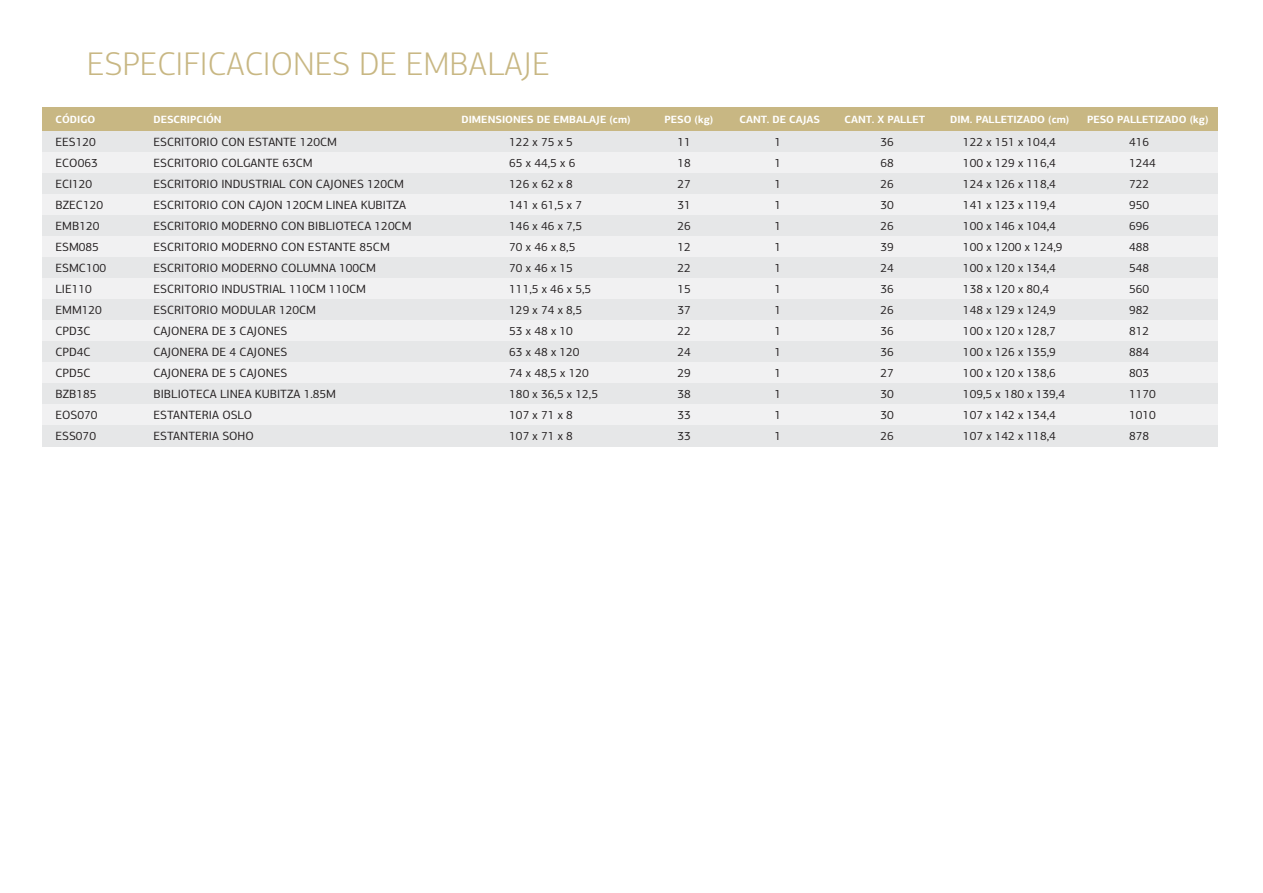
<style>
.page{position:relative;width:1263px;height:893px;background:#fff}
.page>*{position:absolute;margin:0;border:0;box-sizing:border-box;transform-origin:0 0}
.t1{font:300 33px "PF Centro Sans Pro";color:#c8b783}
.t2{font:12px/21px "PF Centro Sans Pro";color:#231f20}
.t3{font:700 10.5px "PF Centro Sans Pro";color:#fff}
</style>
<div class="page">
<div style="left:43px;top:131px;width:1175px;height:21px;background:#e6e7e8"></div>
<div style="left:43px;top:108px;width:1175px;height:23px;background:#c8b783"></div>
<div style="left:43px;top:152px;width:1175px;height:21px;background:#f1f1f2"></div>
<div style="left:43px;top:173px;width:1175px;height:21px;background:#e6e7e8"></div>
<div style="left:43px;top:194px;width:1175px;height:21px;background:#f1f1f2"></div>
<div style="left:43px;top:215px;width:1175px;height:21px;background:#e6e7e8"></div>
<div style="left:43px;top:236px;width:1175px;height:21px;background:#f1f1f2"></div>
<div style="left:43px;top:257px;width:1175px;height:21px;background:#e6e7e8"></div>
<div style="left:43px;top:278px;width:1175px;height:21px;background:#f1f1f2"></div>
<div style="left:43px;top:299px;width:1175px;height:21px;background:#e6e7e8"></div>
<div style="left:43px;top:320px;width:1175px;height:21px;background:#f1f1f2"></div>
<div style="left:43px;top:341px;width:1175px;height:21px;background:#e6e7e8"></div>
<div style="left:43px;top:362px;width:1175px;height:21px;background:#f1f1f2"></div>
<div style="left:43px;top:383px;width:1175px;height:21px;background:#e6e7e8"></div>
<div style="left:43px;top:404px;width:1175px;height:21px;background:#f1f1f2"></div>
<div style="left:43px;top:425px;width:1175px;height:21px;background:#e6e7e8"></div>
<h1 class="t1" style="left:87px;top:45px;width:464px">ESPECIFICACIONES DE EMBALAJE</h1>
<p class="t3" style="left:55px;top:113px;width:41px">CÓDIGO</p>
<p class="t3" style="left:153px;top:113px;width:70px">DESCRIPCIÓN</p>
<p class="t3" style="left:461px;top:113px;width:171px">DIMENSIONES DE EMBALAJE (cm)</p>
<p class="t3" style="left:664px;top:113px;width:50px">PESO (kg)</p>
<p class="t3" style="left:739px;top:113px;width:82px">CANT. DE CAJAS</p>
<p class="t3" style="left:844px;top:113px;width:82px">CANT. X PALLET</p>
<p class="t3" style="left:950px;top:113px;width:121px">DIM. PALLETIZADO (cm)</p>
<p class="t3" style="left:1087px;top:113px;width:123px">PESO PALLETIZADO (kg)</p>
<p class="t2" style="left:55px;top:132px;width:52px">EES120<br>ECO063<br>ECI120<br>BZEC120<br>EMB120<br>ESM085<br>ESMC100<br>LIE110<br>EMM120<br>CPD3C<br>CPD4C<br>CPD5C<br>BZB185<br>EOS070<br>ESS070</p>
<p class="t2" style="left:509px;top:132px;width:90px">122 x 75 x 5<br>65 x 44,5 x 6<br>126 x 62 x 8<br>141 x 61,5 x 7<br>146 x 46 x 7,5<br>70 x 46 x 8,5<br>70 x 46 x 15<br>111,5 x 46 x 5,5<br>129 x 74 x 8,5<br>53 x 48 x 10<br>63 x 48 x 120<br>74 x 48,5 x 120<br>180 x 36,5 x 12,5<br>107 x 71 x 8<br>107 x 71 x 8</p>
<p class="t2" style="left:677px;top:132px;width:15px;text-align:justify">11<br>18<br>27<br>31<br>26<br>12<br>22<br>15<br>37<br>22<br>24<br>29<br>38<br>33<br>33</p>
<p class="t2" style="left:774px;top:132px;width:8px;text-align:justify">1<br>1<br>1<br>1<br>1<br>1<br>1<br>1<br>1<br>1<br>1<br>1<br>1<br>1<br>1</p>
<p class="t2" style="left:880px;top:132px;width:15px;text-align:justify">36<br>68<br>26<br>30<br>26<br>39<br>24<br>36<br>26<br>36<br>36<br>27<br>30<br>30<br>26</p>
<p class="t2" style="left:963px;top:132px;width:104px">122 x 151 x 104,4<br>100 x 129 x 116,4<br>124 x 126 x 118,4<br>141 x 123 x 119,4<br>100 x 146 x 104,4<br>100 x 1200 x 124,9<br>100 x 120 x 134,4<br>138 x 120 x 80,4<br>148 x 129 x 124,9<br>100 x 120 x 128,7<br>100 x 126 x 135,9<br>100 x 120 x 138,6<br>109,5 x 180 x 139,4<br>107 x 142 x 134,4<br>107 x 142 x 118,4</p>
<p class="t2" style="left:1129px;top:132px;width:28px">416<br>1244<br>722<br>950<br>696<br>488<br>548<br>560<br>982<br>812<br>884<br>803<br>1170<br>1010<br>878</p>
<p class="t2" style="left:153px;top:132px;width:260px">ESCRITORIO CON ESTANTE 120CM<br>ESCRITORIO COLGANTE 63CM<br>ESCRITORIO INDUSTRIAL CON CAJONES 120CM<br>ESCRITORIO CON CAJON 120CM LINEA KUBITZA<br>ESCRITORIO MODERNO CON BIBLIOTECA 120CM<br>ESCRITORIO MODERNO CON ESTANTE 85CM<br>ESCRITORIO MODERNO COLUMNA 100CM<br>ESCRITORIO INDUSTRIAL 110CM 110CM<br>ESCRITORIO MODULAR 120CM<br>CAJONERA DE 3 CAJONES<br>CAJONERA DE 4 CAJONES<br>CAJONERA DE 5 CAJONES<br>BIBLIOTECA LINEA KUBITZA 1.85M<br>ESTANTERIA OSLO<br>ESTANTERIA SOHO</p>
</div>
